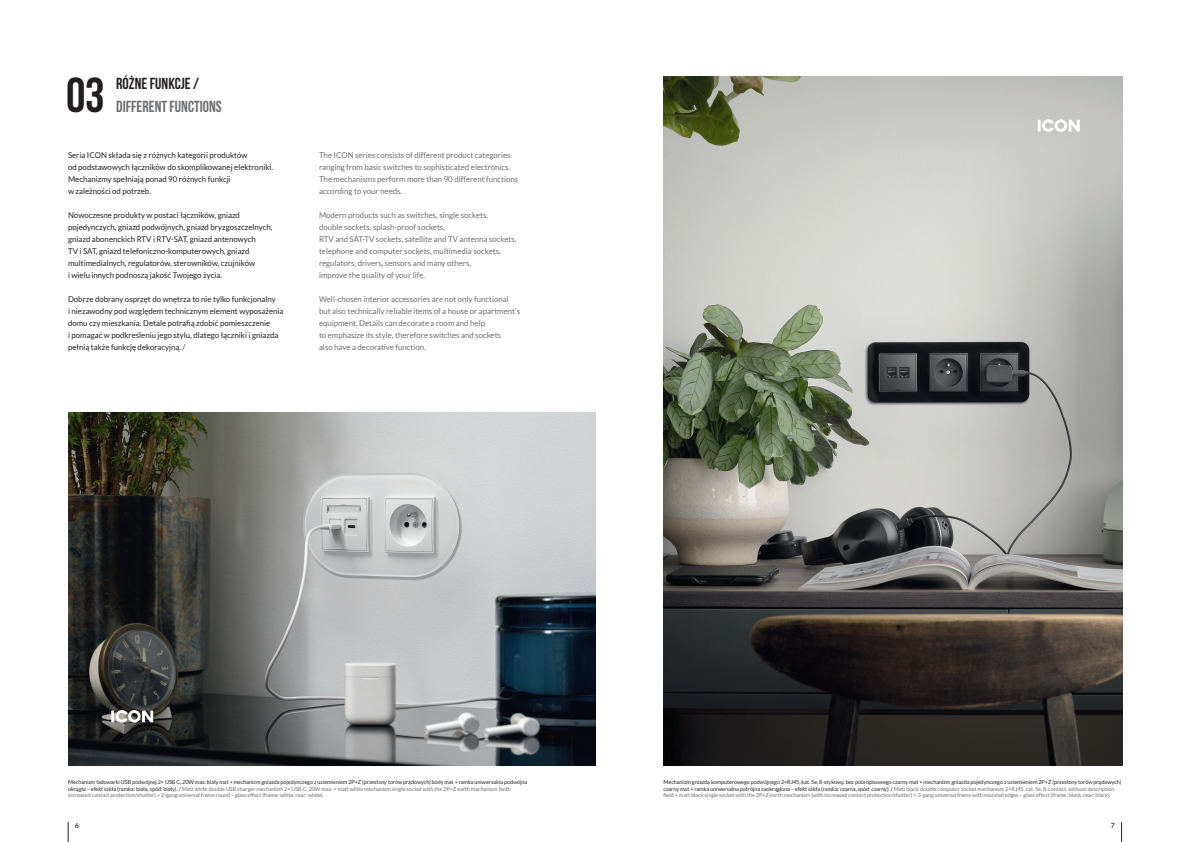
<style>
.page{position:relative;width:1191px;height:842px;background:#fff}
.page>*{position:absolute;margin:0;border:0;box-sizing:border-box;transform-origin:0 0}
.t1{font:700 49px "Bebas Neue";color:#231f20}
.t2{font:700 16px "Bebas Neue";color:#6c6d70}
.t3{font:700 16px "Bebas Neue";color:#231f20}
.t4{font:8px/12px "Lato";color:#231f20}
.t5{font:8px/12px "Lato";color:#6c6d70}
.t6{font:500 7px "Lato";color:#231f20}
.t7{font:5.5px/6.6px "Lato";letter-spacing:-.01em;color:#6c6d70}
.s1{color:#231f20}
</style>
<div class="page">
<svg style="left:68px;top:822px;width:1px;height:20px"></svg>
<svg style="left:1121px;top:822px;width:1px;height:20px"></svg>
<img style="left:68px;top:413px;width:527px;height:352px">
<img style="left:663px;top:77px;width:460px;height:688px">
<svg style="left:111px;top:710px;width:42px;height:13px"></svg>
<svg style="left:1037px;top:119px;width:42px;height:13px"></svg>
<p class="t1" style="left:66px;top:68px;width:40px">03</p>
<p class="t3" style="left:116px;top:75px;width:85px">RÓŻNE FUNKCJE /</p>
<p class="t2" style="left:116px;top:98px;width:107px">DIFFERENT FUNCTIONS</p>
<p class="t4" style="left:68px;top:149px;width:181px">Seria ICON składa się z różnych kategorii produktów</p>
<p class="t4" style="left:68px;top:161px;width:207px">od podstawowych łączników do skomplikowanej elektroniki.</p>
<p class="t4" style="left:68px;top:173px;width:164px">Mechanizmy spełniają ponad 90 różnych funkcji w zależności od potrzeb.</p>
<p class="t4" style="left:68px;top:209px;width:173px">Nowoczesne produkty w postaci łączników, gniazd</p>
<p class="t4" style="left:68px;top:221px;width:206px">pojedynczych, gniazd podwójnych, gniazd bryzgoszczelnych,</p>
<p class="t4" style="left:68px;top:233px;width:189px">gniazd abonenckich RTV i RTV-SAT, gniazd antenowych</p>
<p class="t4" style="left:68px;top:245px;width:183px">TV i SAT, gniazd telefoniczno-komputerowych, gniazd</p>
<p class="t4" style="left:68px;top:257px;width:189px">multimedialnych, regulatorów, sterowników, czujników</p>
<p class="t4" style="left:68px;top:269px;width:155px">i wielu innych podnoszą jakość Twojego życia.</p>
<p class="t4" style="left:68px;top:293px;width:217px">Dobrze dobrany osprzęt do wnętrza to nie tylko funkcjonalny<br>i niezawodny pod względem technicznym element wyposażenia</p>
<p class="t4" style="left:68px;top:317px;width:204px">domu czy mieszkania. Detale potrafią zdobić pomieszczenie</p>
<p class="t4" style="left:68px;top:329px;width:212px">i pomagać w podkreśleniu jego stylu, dlatego łączniki i gniazda</p>
<p class="t4" style="left:68px;top:341px;width:119px">pełnią także funkcję dekoracyjną. /</p>
<p class="t5" style="left:319px;top:149px;width:193px">The ICON series consists of different product categories</p>
<p class="t5" style="left:319px;top:161px;width:193px">ranging from basic switches to sophisticated electronics.</p>
<p class="t5" style="left:319px;top:173px;width:201px">The mechanisms perform more than 90 different functions</p>
<p class="t5" style="left:319px;top:185px;width:85px">according to your needs.</p>
<p class="t5" style="left:319px;top:209px;width:199px">Modern products such as switches, single sockets,<br>double sockets, splash-proof sockets,<br>RTV and SAT-TV sockets, satellite and TV antenna sockets, telephone and computer sockets, multimedia sockets, regulators, drivers, sensors and many others,<br>improve the quality of your life.</p>
<p class="t5" style="left:319px;top:293px;width:191px">Well-chosen interior accessories are not only functional</p>
<p class="t5" style="left:319px;top:305px;width:203px">but also technically reliable items of a house or apartment’s</p>
<p class="t5" style="left:319px;top:317px;width:167px">equipment. Details can decorate a room and help</p>
<p class="t5" style="left:319px;top:329px;width:183px">to emphasize its style, therefore switches and sockets</p>
<p class="t5" style="left:319px;top:341px;width:108px">also have a decorative function.</p>
<p class="t7" style="left:68px;top:779px;width:461px"><span class="s1">Mechanizm ładowarki USB podwójnej 2× USB C, 20W max. biały mat + mechanizm gniazda pojedynczego z uziemieniem 2P+Z (przesłony torów prądowych) biały mat + ramka uniwersalna podwójna okrągła – efekt szkła (ramka: biała, spód: biały). /</span> Matt white double USB charger mechanism 2× USB C, 20W max. + matt white mechanism single socket with the 2P+Z earth mechanism (with increased contact protection/shutter) + 2-gang universal frame round – glass effect (frame: white, rear: white).</p>
<p class="t7" style="left:663px;top:779px;width:459px"><span class="s1">Mechanizm gniazda komputerowego podwójnego 2×RJ45, kat. 5e, 8-stykowy, bez pola opisowego czarny mat + mechanizm gniazda pojedynczego z uziemieniem 2P+Z (przesłony torów prądowych) czarny mat + ramka uniwersalna potrójna zaokrąglona – efekt szkła (ramka: czarna, spód: czarny). /</span> Matt black double computer socket mechanism 2×RJ45, cat. 5e, 8-contact, without description field + matt black single socket with the 2P+Z earth mechanism (with increased contact protection/shutter) + 3-gang universal frame with rounded edges – glass effect (frame: black, rear: black).</p>
<p class="t6" style="left:75px;top:820px;width:6px">6</p>
<p class="t6" style="left:1110px;top:820px;width:6px">7</p>
</div>
